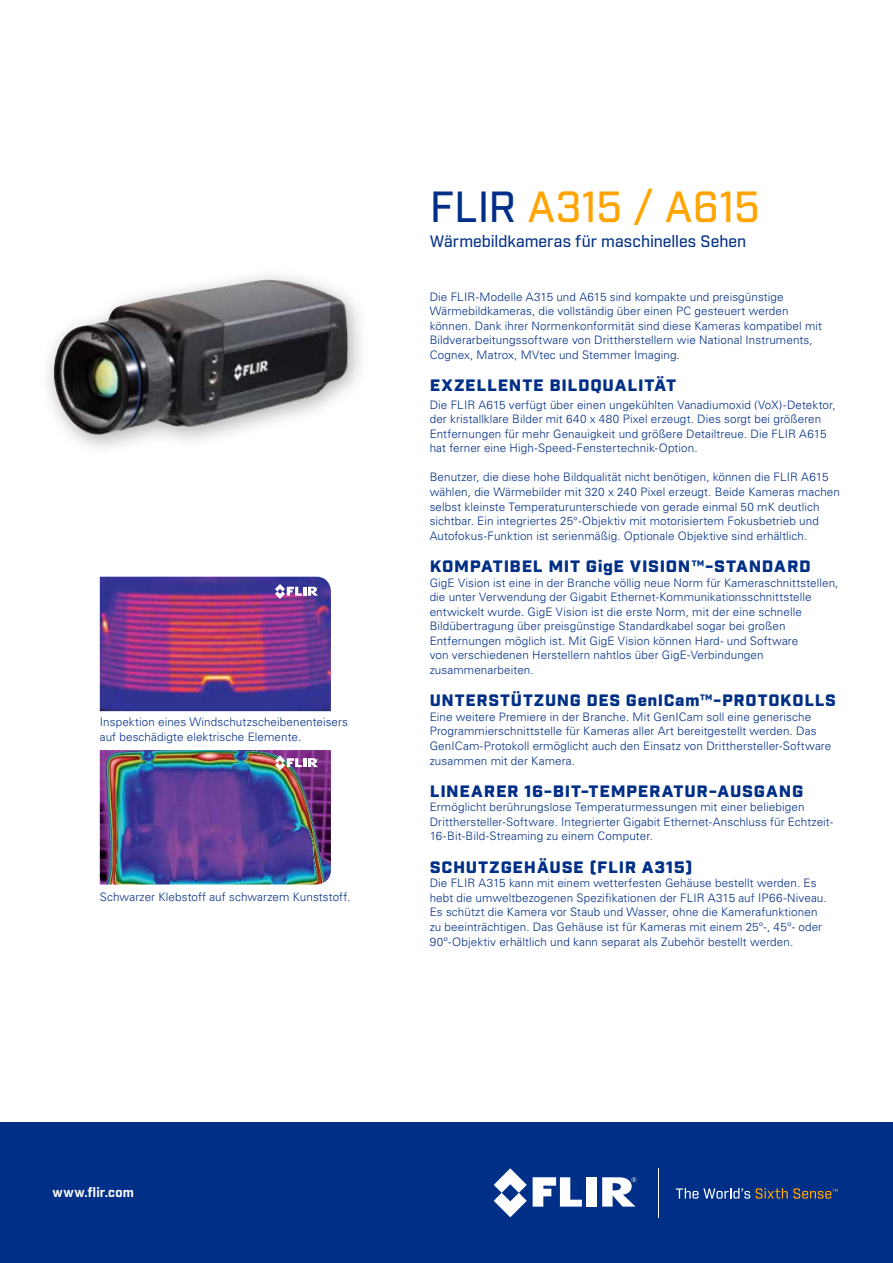
<style>
.page{position:relative;width:893px;height:1263px;background:#fff}
.page>*{position:absolute;margin:0;border:0;box-sizing:border-box;transform-origin:0 0}
.t1{font:500 42.3px "Industry";letter-spacing:.005em;color:#ffa400}
.t2{font:900 16.05px "Industry";letter-spacing:.04em;color:#002f87;scale:1.1 1}
.t3{font:500 16.05px "Industry";color:#002f87}
.t4{font:900 16.05px "Industry";letter-spacing:.04em;color:#002f87;scale:1.08 1}
.t5{font:700 13.2px "Industry";letter-spacing:.015em;color:#fff}
.t6{font:300 11.7px/14.5px "Univers LT Std";letter-spacing:.01em;color:#002f87}
.s1{color:#002f87}
</style>
<div class="page">
<div style="left:39px;top:266px;width:330px;height:192px;background:#000;opacity:.3"></div>
<img style="left:53px;top:279px;width:296px;height:159px">
<img style="left:100px;top:577px;width:231px;height:134px">
<img style="left:100px;top:750px;width:231px;height:134px">
<svg style="left:275px;top:584px;width:43px;height:15px"></svg>
<svg style="left:275px;top:755px;width:43px;height:15px"></svg>
<div style="left:0;top:1123px;width:893px;height:140px;background:#002f87"></div>
<svg style="left:533px;top:1177px;width:49px;height:30px"></svg>
<div style="left:587px;top:1177px;width:10px;height:29px;background:#fff"></div>
<svg style="left:494px;top:1168px;width:33px;height:49px"></svg>
<svg style="left:602px;top:1177px;width:34px;height:29px"></svg>
<svg style="left:676px;top:1188px;width:74px;height:10px"></svg>
<svg style="left:756px;top:1188px;width:82px;height:10px"></svg>
<hr style="left:658px;top:1168px;width:1px;height:49px;background:#fff">
<p class="t6" style="left:100px;top:714px;width:250px">Inspektion eines Windschutzscheibenenteisers auf beschädigte elektrische Elemente.</p>
<p class="t6" style="left:100px;top:889px;width:252px">Schwarzer Klebstoff auf schwarzem Kunststoff.</p>
<h1 class="t1" style="left:430px;top:181px;width:332px"><span class="s1">FLIR</span> A315 / A615</h1>
<h2 class="t3" style="left:430px;top:231px;width:318px">Wärmebildkameras für maschinelles Sehen</h2>
<p class="t6" style="left:430px;top:289px;width:394px">Die FLIR-Modelle A315 und A615 sind kompakte und preisgünstige Wärmebildkameras, die vollständig über einen PC gesteuert werden können. Dank ihrer Normenkonformität sind diese Kameras kompatibel mit Bildverarbeitungssoftware von Drittherstellern wie National Instruments, Cognex, Matrox, MVtec und Stemmer Imaging.</p>
<h2 class="t2" style="left:430px;top:375px;width:225px">EXZELLENTE BILDQUALITÄT</h2>
<p class="t6" style="left:430px;top:397px;width:408px">Die FLIR A615 verfügt über einen ungekühlten Vanadiumoxid (VoX)-Detektor, der kristallklare Bilder mit 640 x 480 Pixel erzeugt. Dies sorgt bei größeren Entfernungen für mehr Genauigkeit und größere Detailtreue. Die FLIR A615 hat ferner eine High-Speed-Fenstertechnik-Option.</p>
<p class="t6" style="left:430px;top:470px;width:412px">Benutzer, die diese hohe Bildqualität nicht benötigen, können die FLIR A615 wählen, die Wärmebilder mit 320 x 240 Pixel erzeugt. Beide Kameras machen selbst kleinste Temperaturunterschiede von gerade einmal 50 mK deutlich sichtbar. Ein integriertes 25°-Objektiv mit motorisiertem Fokusbetrieb und Autofokus-Funktion ist serienmäßig. Optionale Objektive sind erhältlich.</p>
<h2 class="t2" style="left:430px;top:556px;width:348px">KOMPATIBEL MIT GigE VISION™-STANDARD</h2>
<p class="t6" style="left:430px;top:575px;width:410px">GigE Vision ist eine in der Branche völlig neue Norm für Kameraschnittstellen, die unter Verwendung der Gigabit Ethernet-Kommunikationsschnittstelle entwickelt wurde. GigE Vision ist die erste Norm, mit der eine schnelle Bildübertragung über preisgünstige Standardkabel sogar bei großen Entfernungen möglich ist. Mit GigE Vision können Hard- und Software<br>von verschiedenen Herstellern nahtlos über GigE-Verbindungen zusammenarbeiten.</p>
<h2 class="t4" style="left:430px;top:691px;width:378px">UNTERSTÜTZUNG DES GenICam™-PROTOKOLLS</h2>
<p class="t6" style="left:430px;top:709px;width:403px">Eine weitere Premiere in der Branche. Mit GenICam soll eine generische Programmierschnittstelle für Kameras aller Art bereitgestellt werden. Das GenICam-Protokoll ermöglicht auch den Einsatz von Dritthersteller-Software zusammen mit der Kamera.</p>
<h2 class="t2" style="left:430px;top:781px;width:341px">LINEARER 16-BIT-TEMPERATUR-AUSGANG</h2>
<p class="t6" style="left:430px;top:800px;width:405px">Ermöglicht berührungslose Temperaturmessungen mit einer beliebigen<br>Dritthersteller-Software. Integrierter Gigabit Ethernet-Anschluss für Echtzeit-<br>16-Bit-Bild-Streaming zu einem Computer.</p>
<h2 class="t2" style="left:430px;top:857px;width:240px">SCHUTZGEHÄUSE (FLIR A315)</h2>
<p class="t6" style="left:430px;top:876px;width:399px">Die FLIR A315 kann mit einem wetterfesten Gehäuse bestellt werden. Es hebt die umweltbezogenen Spezifikationen der FLIR A315 auf IP66-Niveau.<br>Es schützt die Kamera vor Staub und Wasser, ohne die Kamerafunktionen zu beeinträchtigen. Das Gehäuse ist für Kameras mit einem 25º-, 45º- oder 90º-Objektiv erhältlich und kann separat als Zubehör bestellt werden.</p>
<p class="t5" style="left:53px;top:1184px;width:83px">www.flir.com</p>
</div>
